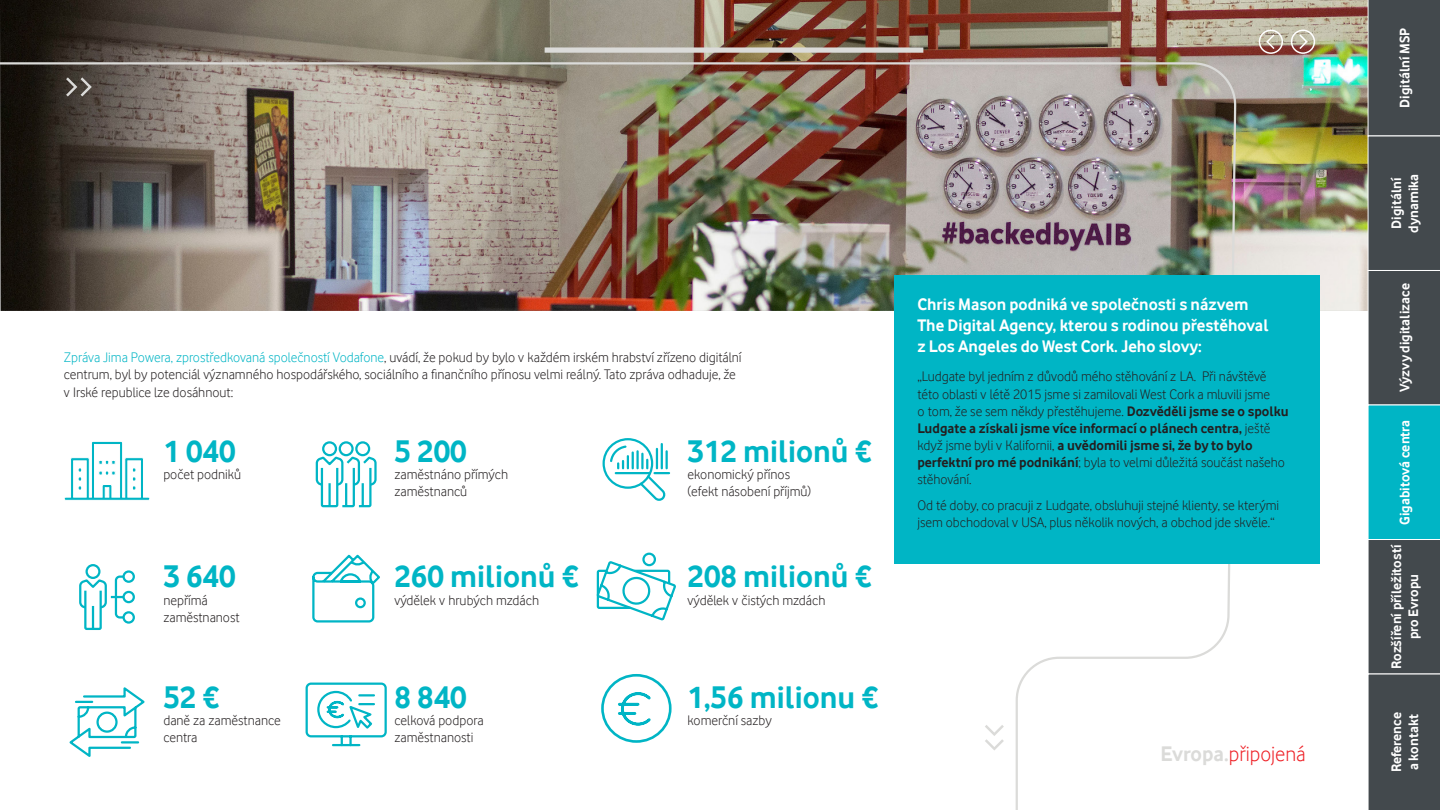
<style>
.page{position:relative;width:1440px;height:810px;background:#fff}
.page>*{position:absolute;margin:0;border:0;box-sizing:border-box;transform-origin:0 0}
.smaller{font:700 32.25px "Vodafone Rg";color:#00b5c5}
.PAGE_TITLE{font:21.75px "Vodafone Lt";color:#ee1d23}
.RED_BAND{font:700 17.25px/20.7px "Vodafone Rg";color:#fff}
.smaller-2{font:14.25px/17.1px "Vodafone Lt";color:#231f20}
.BODY{font:14.25px/17.1px "Vodafone Lt";color:#231f20}
.t1{font:700 14.25px/17.1px "Vodafone Rg";color:#fff}
.s1{color:#00b5c5}
.s2{font-family:"Vodafone Rg";font-weight:700}
.s3{font-family:"Vodafone Rg";font-weight:700;color:#dbdbd9}
</style>
<div class="page">
<img style="left:0;top:0;width:1368px;height:311px">
<img style="left:0;top:61px;width:1237px;height:749px">
<div style="left:894px;top:275px;width:426px;height:289px;background:#00b5c5"></div>
<svg style="left:985px;top:725px;width:19px;height:26px"></svg>
<div style="left:545px;top:47px;width:378px;height:6px;background:#dbdbd9"></div>
<svg style="left:66px;top:77px;width:26px;height:20px"></svg>
<svg style="left:311px;top:553px;width:71px;height:71px"></svg>
<svg style="left:595px;top:551px;width:83px;height:71px"></svg>
<div style="left:603px;top:438px;width:50px;height:51px;border:2px solid #00b5c5;border-radius:50%"></div>
<svg style="left:609px;top:442px;width:62px;height:62px"></svg>
<svg style="left:304px;top:681px;width:84px;height:66px"></svg>
<svg style="left:67px;top:684px;width:80px;height:76px"></svg>
<svg style="left:315px;top:440px;width:63px;height:68px"></svg>
<svg style="left:78px;top:563px;width:58px;height:68px"></svg>
<svg style="left:1368px;top:0;width:72px;height:810px;background:#3c5e64"></svg>
<div style="left:1291px;top:30px;width:24px;height:24px;border:2px solid #fff;border-radius:50%"></div>
<svg style="left:1298px;top:33px;width:11px;height:18px"></svg>
<div style="left:1259px;top:30px;width:24px;height:24px;border:2px solid #fff;border-radius:50%"></div>
<svg style="left:1265px;top:33px;width:11px;height:18px"></svg>
<div style="left:1148px;top:746px;width:170px;height:15px;background:#fff"></div>
<p class="smaller-2" style="left:64px;top:349px;width:679px"><span class="s1">Zpráva Jima Powera, zprostředkovaná společností Vodafone</span>, uvádí, že pokud by bylo v každém irském hrabství zřízeno digitální centrum, byl by potenciál významného hospodářského, sociálního a finančního přínosu velmi reálný. Tato zpráva odhaduje, že v Irské republice lze dosáhnout:</p>
<p class="smaller" style="left:163px;top:432px;width:74px">1 040</p>
<p class="smaller-2" style="left:163px;top:465px;width:79px">počet podniků</p>
<p class="smaller" style="left:163px;top:558px;width:74px">3 640</p>
<p class="smaller-2" style="left:163px;top:591px;width:78px">nepřímá zaměstnanost</p>
<p class="smaller" style="left:163px;top:678px;width:57px">52 €</p>
<p class="smaller-2" style="left:163px;top:711px;width:119px">daně za zaměstnance centra</p>
<p class="smaller" style="left:394px;top:432px;width:74px">5 200</p>
<p class="smaller-2" style="left:394px;top:465px;width:115px">zaměstnáno přímých zaměstnanců</p>
<p class="smaller" style="left:394px;top:558px;width:185px">260 milionů €</p>
<p class="smaller-2" style="left:394px;top:591px;width:146px">výdělek v hrubých mzdách</p>
<p class="smaller" style="left:394px;top:678px;width:74px">8 840</p>
<p class="smaller-2" style="left:394px;top:711px;width:91px">celková podpora zaměstnanosti</p>
<p class="smaller" style="left:688px;top:432px;width:185px">312 milionů €</p>
<p class="smaller-2" style="left:688px;top:465px;width:125px">ekonomický přínos (efekt násobení příjmů)</p>
<p class="smaller" style="left:688px;top:558px;width:185px">208 milionů €</p>
<p class="smaller-2" style="left:688px;top:591px;width:139px">výdělek v čistých mzdách</p>
<p class="smaller" style="left:688px;top:678px;width:192px">1,56 milionu €</p>
<p class="smaller-2" style="left:688px;top:711px;width:86px">komerční sazby</p>
<p class="RED_BAND" style="left:917px;top:294px;width:353px">Chris Mason podniká ve společnosti s názvem<br>The Digital Agency, kterou s rodinou přestěhoval z Los Angeles do West Cork. Jeho slovy:</p>
<p class="BODY" style="left:917px;top:368px;width:373px">„Ludgate byl jedním z důvodů mého stěhování z LA. Při návštěvě této oblasti v létě 2015 jsme si zamilovali West Cork a mluvili jsme<br>o tom, že se sem někdy přestěhujeme. <span class="s2">Dozvěděli jsme se o spolku Ludgate a získali jsme více informací o plánech centra,</span> ještě když jsme byli v Kalifornii, <span class="s2">a uvědomili jsme si, že by to bylo perfektní pro mé podnikání</span>; byla to velmi důležitá součást našeho stěhování.</p>
<p class="BODY" style="left:917px;top:496px;width:363px">Od té doby, co pracuji z Ludgate, obsluhuji stejné klienty, se kterými jsem obchodoval v USA, plus několik nových, a obchod jde skvěle.“</p>
<p class="PAGE_TITLE" style="left:1161px;top:742px;width:147px"><span class="s3">Evropa.</span>připojená</p>
<p class="t1" style="left:1396px;top:108px;width:81px;rotate:-90deg">Digitální MSP</p>
<p class="t1" style="left:1388px;top:233px;width:61px;rotate:-90deg">Digitální dynamika</p>
<p class="t1" style="left:1396px;top:392px;width:111px;rotate:-90deg">Výzvy digitalizace</p>
<p class="t1" style="left:1396px;top:525px;width:107px;rotate:-90deg">Gigabitová centra</p>
<p class="t1" style="left:1388px;top:669px;width:125px;text-align:center;rotate:-90deg">Rozšíření příležitostí pro Evropu</p>
<p class="t1" style="left:1388px;top:772px;width:62px;rotate:-90deg">Reference a kontakt</p>
</div>
